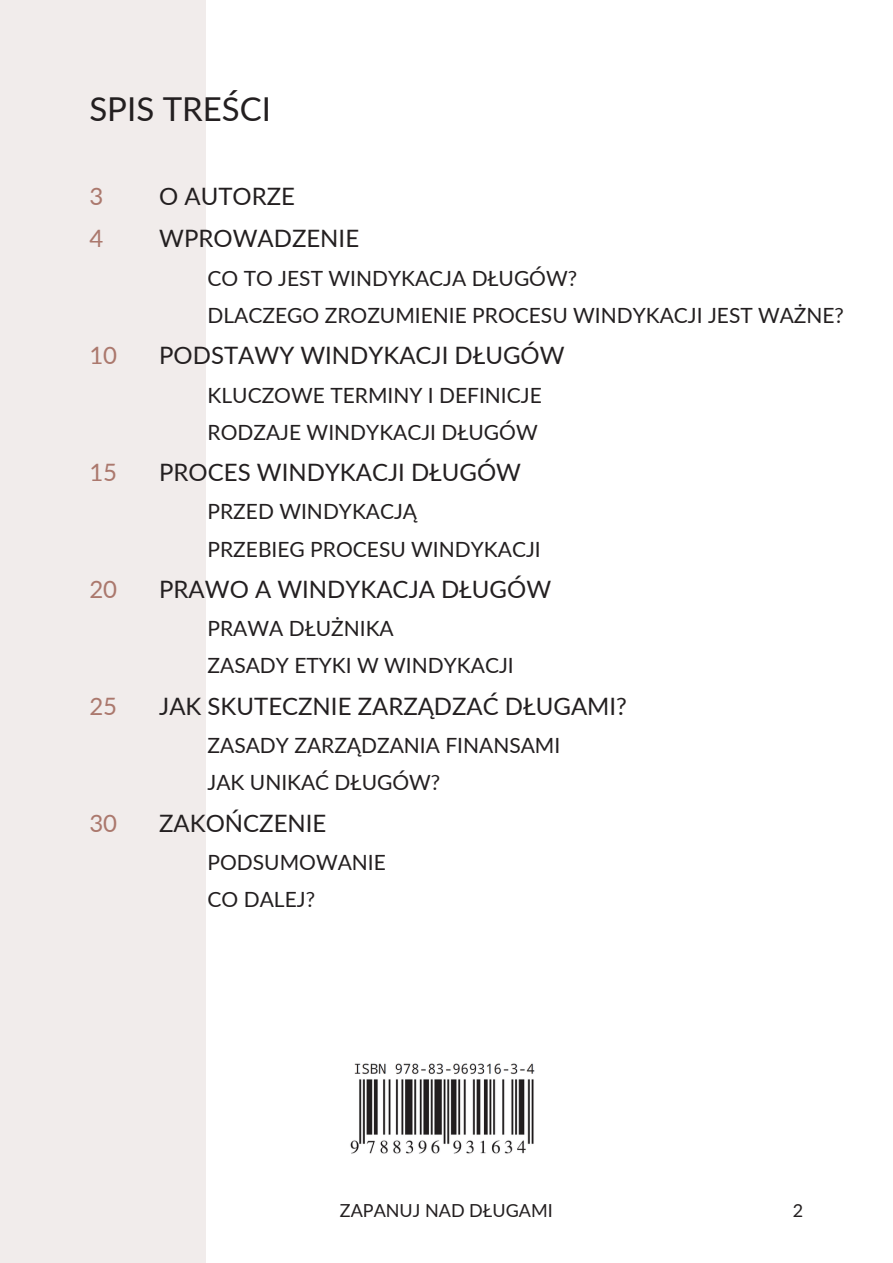
<style>
.page{position:relative;width:893px;height:1263px;background:#fff}
.page>*{position:absolute;margin:0;border:0;box-sizing:border-box;transform-origin:0 0}
.t1{font:33px "Lato";color:#231f20}
.t2{font:24px/42.8px "Lato";color:#231f20}
.t3{font:24px/42.8px "Lato";color:#ab786d}
.t4{font:21px/37px "Lato";color:#231f20}
.t5{font:18px "Lato";color:#231f20}
</style>
<div class="page">
<div style="left:0;top:0;width:206px;height:1262px;background:#f1eceb"></div>
<img style="left:350px;top:1063px;width:185px;height:91px">
<h1 class="t1" style="left:89px;top:88px;width:183px">SPIS TREŚCI</h1>
<p class="t3" style="left:89px;top:174px;width:15px">3<br>4</p>
<p class="t3" style="left:89px;top:334px;width:29px">10</p>
<p class="t3" style="left:89px;top:451px;width:29px">15</p>
<p class="t3" style="left:89px;top:567px;width:29px">20</p>
<p class="t3" style="left:89px;top:684px;width:29px">25</p>
<p class="t3" style="left:89px;top:801px;width:29px">30</p>
<p class="t2" style="left:159px;top:174px;width:201px">O AUTORZE<br>WPROWADZENIE</p>
<p class="t4" style="left:208px;top:259px;width:638px">CO TO JEST WINDYKACJA DŁUGÓW?<br>DLACZEGO ZROZUMIENIE PROCESU WINDYKACJI JEST WAŻNE?</p>
<p class="t2" style="left:159px;top:334px;width:407px">PODSTAWY WINDYKACJI DŁUGÓW</p>
<p class="t4" style="left:208px;top:376px;width:336px">KLUCZOWE TERMINY I DEFINICJE<br>RODZAJE WINDYKACJI DŁUGÓW</p>
<p class="t2" style="left:159px;top:451px;width:363px">PROCES WINDYKACJI DŁUGÓW</p>
<p class="t4" style="left:208px;top:493px;width:335px">PRZED WINDYKACJĄ<br>PRZEBIEG PROCESU WINDYKACJI</p>
<p class="t2" style="left:159px;top:567px;width:393px">PRAWO A WINDYKACJA DŁUGÓW</p>
<p class="t4" style="left:208px;top:610px;width:308px">PRAWA DŁUŻNIKA<br>ZASADY ETYKI W WINDYKACJI</p>
<p class="t2" style="left:159px;top:684px;width:469px">JAK SKUTECZNIE ZARZĄDZAĆ DŁUGAMI?</p>
<p class="t4" style="left:208px;top:727px;width:354px">ZASADY ZARZĄDZANIA FINANSAMI<br>JAK UNIKAĆ DŁUGÓW?</p>
<p class="t2" style="left:159px;top:801px;width:169px">ZAKOŃCZENIE</p>
<p class="t4" style="left:208px;top:843px;width:180px">PODSUMOWANIE<br>CO DALEJ?</p>
<p class="t5" style="left:340px;top:1200px;width:214px">ZAPANUJ NAD DŁUGAMI</p>
<p class="t5" style="left:793px;top:1200px;width:12px">2</p>
</div>
